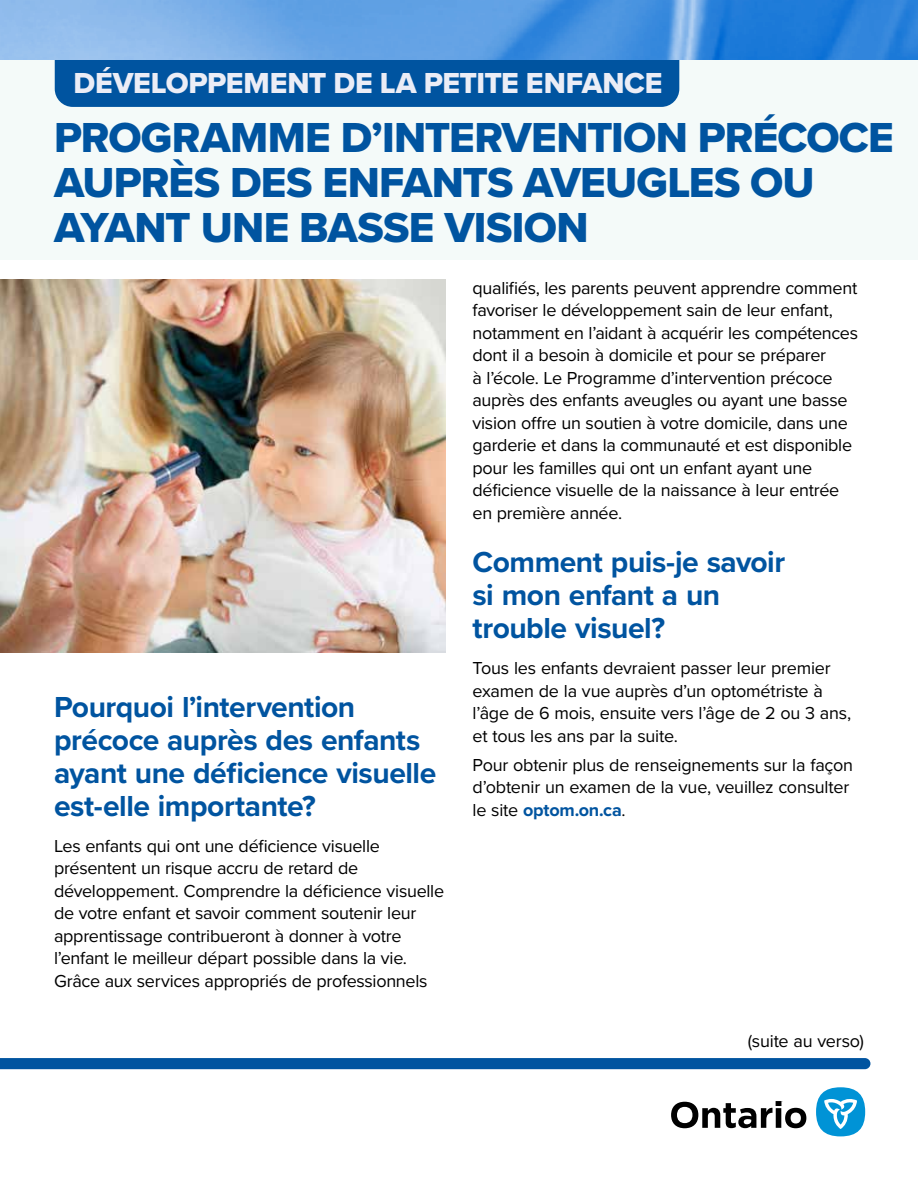
<style>
.page{position:relative;width:918px;height:1188px;background:#fff}
.page>*{position:absolute;margin:0;border:0;box-sizing:border-box;transform-origin:0 0}
.t1{font:43.5px/45px "Proxima Nova Extrabld";letter-spacing:-.015em;color:#0054a0}
.t2{font:700 30px/33px "Proxima Nova";letter-spacing:-.015em;color:#0054a0}
.t3{font:30px "Proxima Nova Extrabld";letter-spacing:-.01em;color:#ebedf6}
.t4{font:18px/22.5px "Proxima Nova";letter-spacing:-.015em;color:#000}
.s1{font-weight:700;color:#0054a0}
</style>
<div class="page">
<div style="left:0;top:60px;width:918px;height:200px;background:#f4faf9"></div>
<div style="left:55px;top:60px;width:624px;height:47px;background:#0054a0"></div>
<svg style="left:0;top:0;width:918px;height:60px;background:#5a9de2"></svg>
<img style="left:0;top:280px;width:446px;height:372px">
<svg style="left:0;top:1058px;width:870px;height:11px;background:#0155a0"></svg>
<div style="left:816px;top:1087px;width:49px;height:49px;background:#0093d6;border-radius:50%"></div>
<svg style="left:824px;top:1099px;width:33px;height:30px"></svg>
<svg style="left:671px;top:1101px;width:135px;height:27px"></svg>
<p class="t3" style="left:74px;top:60px;width:590px">DÉVELOPPEMENT DE LA PETITE ENFANCE</p>
<h1 class="t1" style="left:54px;top:115px;width:841px">PROGRAMME D’INTERVENTION PRÉCOCE<br>AUPRÈS DES ENFANTS AVEUGLES OU<br>AYANT UNE BASSE VISION</h1>
<h2 class="t2" style="left:54px;top:689px;width:384px">Pourquoi l’intervention précoce auprès des enfants ayant une déficience visuelle est-elle importante?</h2>
<p class="t4" style="left:54px;top:833px;width:392px">Les enfants qui ont une déficience visuelle présentent un risque accru de retard de développement. Comprendre la déficience visuelle de votre enfant et savoir comment soutenir leur apprentissage contribueront à donner à votre l’enfant le meilleur départ possible dans la vie.<br>Grâce aux services appropriés de professionnels</p>
<p class="t4" style="left:472px;top:276px;width:387px">qualifiés, les parents peuvent apprendre comment favoriser le développement sain de leur enfant, notamment en l’aidant à acquérir les compétences dont il a besoin à domicile et pour se préparer<br>à l’école. Le Programme d’intervention précoce auprès des enfants aveugles ou ayant une basse vision offre un soutien à votre domicile, dans une garderie et dans la communauté et est disponible pour les familles qui ont un enfant ayant une déficience visuelle de la naissance à leur entrée en première année.</p>
<h2 class="t2" style="left:472px;top:545px;width:314px">Comment puis-je savoir si mon enfant a un trouble visuel?</h2>
<p class="t4" style="left:472px;top:656px;width:380px">Tous les enfants devraient passer leur premier examen de la vue auprès d’un optométriste à l’âge de 6 mois, ensuite vers l’âge de 2 ou 3 ans, et tous les ans par la suite.</p>
<p class="t4" style="left:472px;top:753px;width:382px">Pour obtenir plus de renseignements sur la façon d’obtenir un examen de la vue, veuillez consulter le site <span class="s1">optom.on.ca</span>.</p>
<p class="t4" style="left:748px;top:1029px;width:118px">(suite au verso)</p>
</div>
